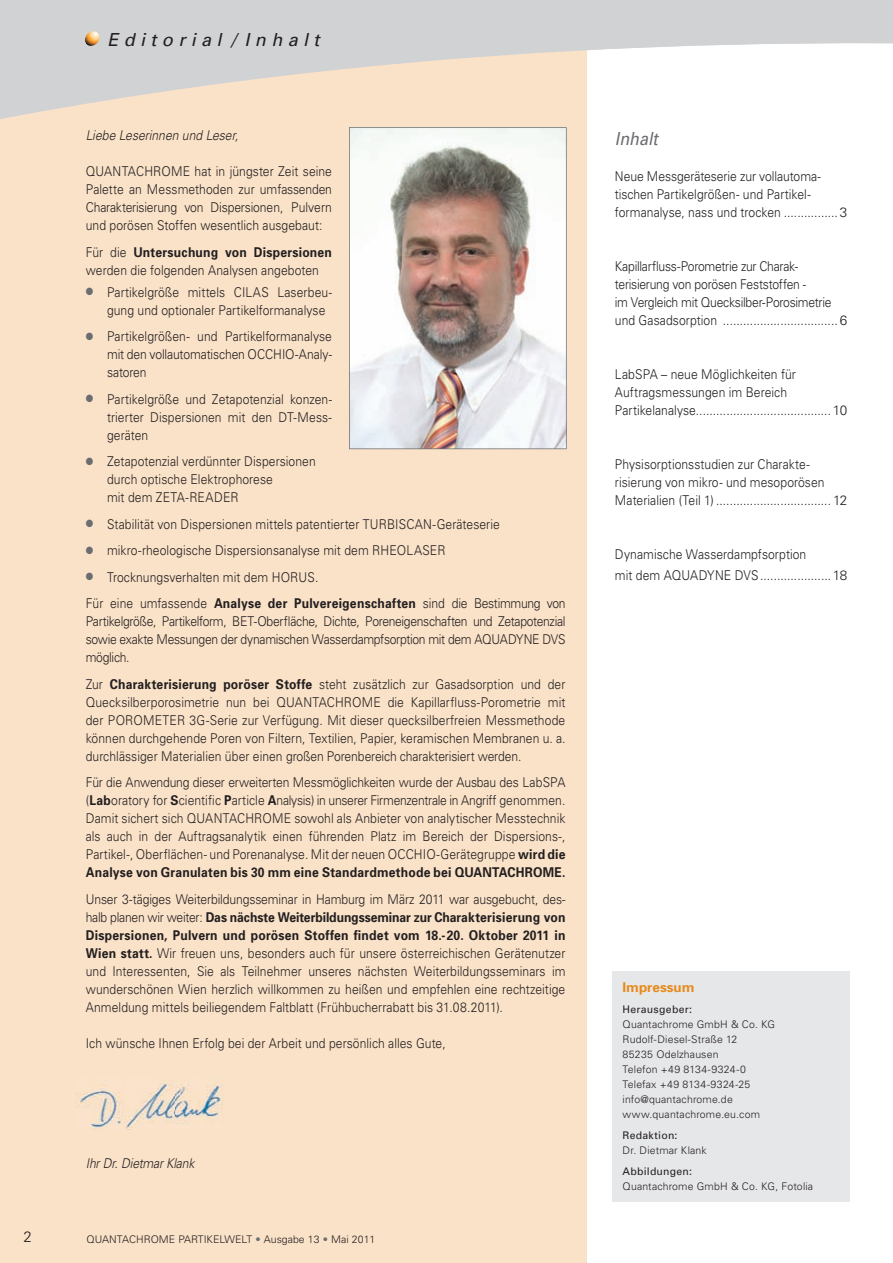
<style>
.page{position:relative;width:893px;height:1263px;background:#fff}
.page>*{position:absolute;margin:0;border:0;box-sizing:border-box;transform-origin:0 0}
.t1{font:italic 18px "Univers";letter-spacing:.3em;color:#231f20}
.t2{font:italic 18px "Univers";color:#6c6d70;scale:.9 1}
.t3{font:300 15px "Univers";color:#231f20}
.t4{font:300 13.5px/18px "Univers";color:#231f20;scale:.9 1}
.t5{font:300 13.5px/18px "Univers";letter-spacing:-.02em;color:#231f20;scale:.9 1}
.t6{font:italic 300 13.5px "Univers";color:#231f20;scale:.9 1}
.t7{font:700 13.5px "Univers";color:#e68a1b}
.t8{font:300 10.5px/15px "Univers";letter-spacing:.015em;color:#231f20}
.t9{font:10.5px "Univers";letter-spacing:.025em;color:#231f20}
.s1{font-weight:700}
.s2{color:#6c6d70}
</style>
<div class="page">
<div style="left:0;top:51px;width:587px;height:1212px;background:#fae2c8"></div>
<svg style="left:349px;top:127px;width:218px;height:322px;background:#d0c7c3"></svg>
<img style="left:75px;top:1083px;width:147px;height:46px">
<div style="left:612px;top:972px;width:238px;height:230px;background:#e6e7e9"></div>
<svg style="left:0;top:0;width:893px;height:119px;fill:#d1d2d4"></svg>
<img style="left:84px;top:31px;width:16px;height:16px">
<p class="t3" style="left:24px;top:1231px;width:10px">2</p>
<h1 class="t1" style="left:107px;top:33px;width:214px">Editorial / Inhalt</h1>
<p class="t6" style="left:86px;top:130px;width:171px">Liebe Leserinnen und Leser,</p>
<p class="t4" style="left:86px;top:163px;width:275px;text-align:justify">QUANTACHROME hat in jüngster Zeit seine Palette an Messmethoden zur um fassenden Charakterisierung von Dis per sionen, Pulvern und porösen Stoffen wesentlich ausgebaut:</p>
<p class="t4" style="left:86px;top:244px;width:275px">Für die <span class="s1">Untersuchung von Disper sio nen </span>werden die folgenden Analysen angeboten</p>
<p class="t4" style="left:107px;top:284px;width:251px;text-indent:-21px"><span class="s2">●</span> Partikelgröße mittels CILAS Laser beu&shy;gung und optionaler Partikel form analyse</p>
<p class="t4" style="left:107px;top:329px;width:251px;text-align:justify;text-indent:-21px"><span class="s2">●</span> Partikelgrößen- und Partikelformanalyse mit den vollauto matischen OCCHIO-Ana ly - satoren</p>
<p class="t4" style="left:107px;top:391px;width:251px;text-align:justify;text-indent:-21px"><span class="s2">●</span> Partikelgröße und Zetapotenzial konzen&shy;trierter Dispersionen mit den DT-Mess&shy;geräten</p>
<p class="t4" style="left:107px;top:454px;width:233px;text-indent:-21px"><span class="s2">●</span> Zetapotenzial verdünnter Dispersionen durch optische Elektrophorese<br>mit dem ZETA-READER</p>
<p class="t4" style="left:86px;top:516px;width:461px"><span class="s2">●</span> Stabilität von Dispersionen mittels pa ten tierter TURBISCAN-Geräteserie</p>
<p class="t4" style="left:86px;top:543px;width:401px"><span class="s2">●</span> mikro-rheologische Dispersionsanalyse mit dem RHEOLASER</p>
<p class="t4" style="left:86px;top:565px;width:534px;line-height:26.5px"><span class="s2">●</span> Trocknungsverhalten mit dem HORUS.<br>Für eine umfassende <span class="s1">Analyse der Pulver eigenschaften</span> sind die Bestimmung von</p>
<p class="t4" style="left:86px;top:614px;width:534px;text-align:justify">Partikelgröße, Partikelform, BET-Oberfläche, Dichte, Poreneigenschaften und Zetapotenzial sowie exakte Messungen der dynamischen Wasserdampfsorption mit dem AQUADYNE DVS möglich.</p>
<p class="t4" style="left:86px;top:676px;width:535px;text-align:justify">Zur <span class="s1">Charakterisierung poröser Stoffe</span> steht zusätzlich zur Gasad sorption und der Quecksilberporosimetrie nun bei QUANTACHROME die Kapillarfluss-Poro metrie mit der POROMETER 3G-Serie zur Verfügung. Mit dieser quecksilberfreien Messmethode können durchgehende Poren von Filtern, Textilien, Papier, keramischen Membranen u. a. durchlässiger Materialien über einen großen Poren bereich charakte risiert werden.</p>
<p class="t4" style="left:86px;top:775px;width:534px;text-align:justify">Für die Anwendung dieser erweiterten Mess möglichkeiten wurde der Ausbau des LabSPA (<span class="s1">Lab</span>oratory for <span class="s1">S</span>cientific <span class="s1">P</span>article <span class="s1">A</span>nalysis) in unserer Firmenzentrale in Angriff genommen.<br>Damit sichert sich QUANTACHROME sowohl als Anbieter von analytischer Messtechnik als auch in der Auftragsanalytik einen führenden Platz im Bereich der Dispersions-, Partikel-, Oberflächen- und Porenanalyse. Mit der neuen OCCHIO-Gerätegruppe <span class="s1">wird die Analyse von Granulaten bis 30 mm eine Standardmethode bei QUANTACHROME.</span></p>
<p class="t4" style="left:86px;top:891px;width:534px;text-align:justify">Unser 3-tägiges Weiterbildungsseminar in Hamburg im März 2011 war aus gebucht, des&shy;halb planen wir weiter: <span class="s1">Das nächste Weiterbildungsseminar zur Charakterisierung von Disper sio nen, Pulvern und porösen Stoffen findet vom 18.-20. Oktober 2011 in Wien statt.</span> Wir freuen uns, besonders auch für unsere österreichischen Gerätenutzer und Interessenten, Sie als Teilnehmer unseres nächsten Weiterbildungsseminars im wunderschönen Wien herzlich willkommen zu heißen und empfehlen eine rechtzeitige Anmeldung mittels beiliegendem Faltblatt (Frühbucherrabatt bis 31.08.2011).</p>
<p class="t4" style="left:86px;top:1035px;width:401px">Ich wünsche Ihnen Erfolg bei der Arbeit und persönlich alles Gute,</p>
<p class="t6" style="left:86px;top:1158px;width:122px">Ihr Dr. Dietmar Klank</p>
<p class="t8" style="left:86px;top:1233px;width:290px">QUANTACHROME PARTIKELWELT <span class="s2">•</span> Ausgabe 13 <span class="s2">•</span> Mai 2011</p>
<h1 class="t2" style="left:615px;top:132px;width:49px">Inhalt</h1>
<p class="t4" style="left:615px;top:168px;width:260px">Neue Messgeräteserie zur vollauto ma -<br>ti schen Partikelgrößen- und Partikel&shy;formanalyse, nass und trocken ................ 3</p>
<p class="t5" style="left:615px;top:258px;width:260px">Kapillarfluss-Porometrie zur Charak-<br>te ri sie rung von porösen Feststoffen -<br>im Vergleich mit Quecksilber-Porosi metrie und Gasadsorption .................................. 6</p>
<p class="t4" style="left:615px;top:366px;width:260px">LabSPA – neue Möglichkeiten für<br>Auftrags messungen im Bereich<br>Partikelanalyse........................................10</p>
<p class="t4" style="left:615px;top:456px;width:260px">Physisorptionsstudien zur Charakte&shy;risierung von mikro- und mesoporösen<br>Materialien (Teil 1) .................................. 12</p>
<p class="t4" style="left:615px;top:544px;width:260px;line-height:21.6px">Dynamische Wasserdampfsorption<br>mit dem AQUADYNE DVS .....................18</p>
<p class="t7" style="left:622px;top:982px;width:73px">Impressum</p>
<p class="t9" style="left:622px;top:1005px;width:71px">Herausgeber:</p>
<p class="t8" style="left:622px;top:1017px;width:154px">Quantachrome GmbH &amp; Co. KG<br>Rudolf-Diesel-Straße 12<br>85235 Odelzhausen<br>Telefon +49 8134-9324-0<br>Telefax +49 8134-9324-25 info@quantachrome.de www.quantachrome.eu.com</p>
<p class="t9" style="left:622px;top:1131px;width:56px">Redaktion:</p>
<p class="t8" style="left:622px;top:1143px;width:86px">Dr. Dietmar Klank</p>
<p class="t9" style="left:622px;top:1167px;width:71px">Abbildungen:</p>
<p class="t8" style="left:622px;top:1179px;width:192px">Quantachrome GmbH &amp; Co. KG, Fotolia</p>
</div>
